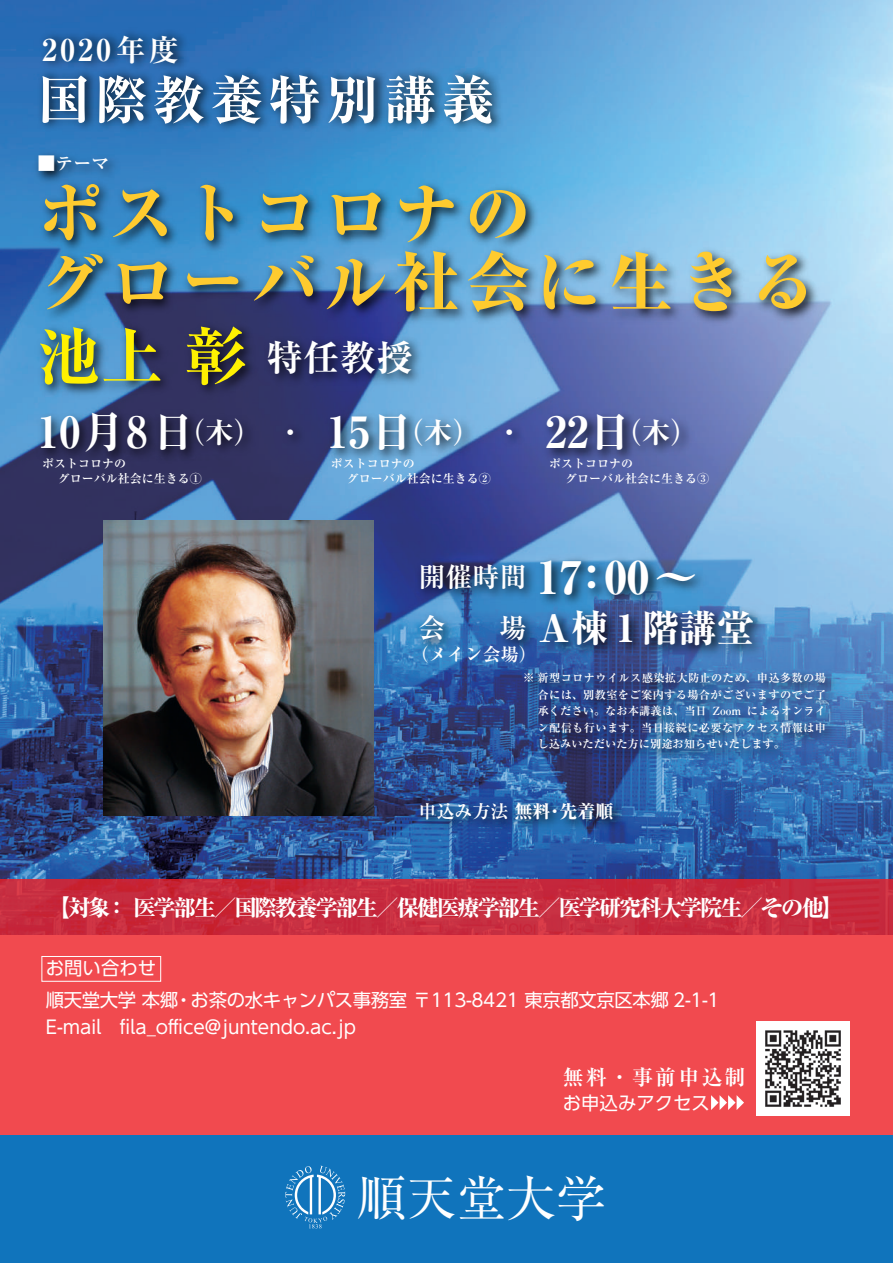
<style>
.page{position:relative;width:893px;height:1263px;background:#fff}
.page>*{position:absolute;margin:0;border:0;box-sizing:border-box;transform-origin:0 0}
.t1{font:800 66px/69px "Ryumin Pro";letter-spacing:.08em;color:#fecb2f}
.t2{font:700 expanded 52.5px "Ryumin Pro";letter-spacing:.1em;color:#fff}
.t3{font:49.95px "Ryumin Pro";color:#fff}
.t4{font:800 45px "Ryumin Pro";color:#fff}
.t5{font:800 37.5px "Ryumin Pro";color:#fff}
.t6{font:700 expanded 36px "Ryumin Pro";color:#fff}
.t7{font:700 expanded 30px "Ryumin Pro";letter-spacing:.1em;color:#fff}
.t8{font:700 expanded 28.5px "Ryumin Pro";color:#fff}
.t9{font:800 22.5px "Ryumin Pro";letter-spacing:-.1em;color:#fff}
.t10{font:700 21px "Ryumin Pro";letter-spacing:.1em;color:#fff}
.t11{font:18.45px/32.2px "UD Shin Go Pro";letter-spacing:-.02em;color:#fff}
.t12{font:18.45px "UD Shin Go Pro";color:#fff}
.t13{font:700 18px "Ryumin Pro";color:#fff}
.t14{font:800 18px "Ryumin Pro";color:#fff}
.t15{font:700 12px/15px "Ryumin Pro";color:#fff}
.t16{font:700 11.25px/16.5px "Ryumin Pro";letter-spacing:.015em;color:#fff;text-align:justify}
.s1{font-size:63px;color:#fff101}
.s2{font-size:43.05px}
.s3{font-weight:700;font-size:27px}
.s4{font-weight:800;font-size:12px}
.s5{font-weight:700}
</style>
<div class="page">
<img style="left:0;top:0;width:893px;height:879px">
<img style="left:29px;top:341px;width:236px;height:61px">
<img style="left:258px;top:341px;width:177px;height:57px">
<svg style="left:0;top:879px;width:893px;height:256px;background:#e7424b"></svg>
<div style="left:0;top:1135px;width:893px;height:128px;background:#1074bc"></div>
<img style="left:756px;top:1022px;width:94px;height:93px">
<img style="left:29px;top:402px;width:672px;height:75px">
<img style="left:410px;top:546px;width:305px;height:55px">
<img style="left:29px;top:147px;width:98px;height:24px">
<img style="left:410px;top:793px;width:221px;height:47px">
<img style="left:29px;top:171px;width:810px;height:170px">
<div style="left:42px;top:956px;width:119px;height:26px;border:1px solid #fff"></div>
<img style="left:29px;top:60px;width:488px;height:87px">
<img style="left:34px;top:22px;width:165px;height:60px">
<svg style="left:285px;top:1165px;width:60px;height:63px"></svg>
<svg style="left:711px;top:1095px;width:33px;height:15px"></svg>
<img style="left:103px;top:521px;width:271px;height:294px">
<img style="left:410px;top:601px;width:361px;height:69px">
<img style="left:529px;top:664px;width:314px;height:128px">
<img style="left:514px;top:663px;width:38px;height:39px">
<h3 class="t7" style="left:42px;top:26px;width:138px">2020年度</h3>
<h2 class="t2" style="left:37px;top:59px;width:458px">国際教養特別講義</h2>
<h3 class="t13" style="left:37px;top:149px;width:73px">■テーマ</h3>
<h1 class="t1" style="left:37px;top:174px;width:780px">ポストコロナの<br>グローバル社会に生きる</h1>
<h3 class="t6" style="left:37px;top:329px;width:377px"><span class="s1">池上 彰</span>特任教授</h3>
<h3 class="t8" style="left:37px;top:409px;width:663px"><span class="s2">10月8日</span>（木）　・ <span class="s2">15日</span>（木）　・ <span class="s2">22日</span>（木）</h3>
<p class="t15" style="left:58px;top:455px;width:145px;text-indent:-16px">ポストコロナの<br>グローバル社会に生きる①</p>
<p class="t15" style="left:347px;top:455px;width:145px;text-indent:-16px">ポストコロナの<br>グローバル社会に生きる②</p>
<p class="t15" style="left:565px;top:455px;width:145px;text-indent:-16px">ポストコロナの<br>グローバル社会に生きる③</p>
<h3 class="t4" style="left:418px;top:542px;width:282px"><sup>開催時間</sup> 17：00～</h3>
<h3 class="t5" style="left:418px;top:599px;width:337px"><span class="s3">会　　場</span> A棟 1 階講堂</h3>
<p class="t16" style="left:538px;top:669px;width:290px;text-indent:-15px"><span class="s4">※</span> 新型コロナウイルス感染拡大防止のため、申込多数の場合には、別教室をご案内する場合がございますのでご了承ください。なお本講義は、当日 Zoom によるオンライン配信も行います。当日接続に必要なアクセス情報は申し込みいただいた方に別途お知らせいたします。</p>
<h3 class="t13" style="left:411px;top:640px;width:127px">（メイン会場）</h3>
<h3 class="t14" style="left:418px;top:797px;width:196px"><span class="s5">申込み方法</span> 無料・先着順</h3>
<h3 class="t9" style="left:48px;top:890px;width:798px">【対象：医学部生／国際教養学部生／保健医療学部生／医学研究科大学院生／その他】</h3>
<h3 class="t11" style="left:46px;top:951px;width:675px">お問い合わせ　<br>順天堂大学 本郷・お茶の水キャンパス事務室 〒113-8421 東京都文京区本郷 2-1-1</h3>
<h3 class="t12" style="left:46px;top:1012px;width:312px">E-mail　fila_office@juntendo.ac.jp</h3>
<h3 class="t10" style="left:563px;top:1060px;width:184px">無料・事前申込制</h3>
<h3 class="t12" style="left:563px;top:1088px;width:149px">お申込みアクセス</h3>
<h3 class="t3" style="left:356px;top:1159px;width:251px">順天堂大学</h3>
</div>
